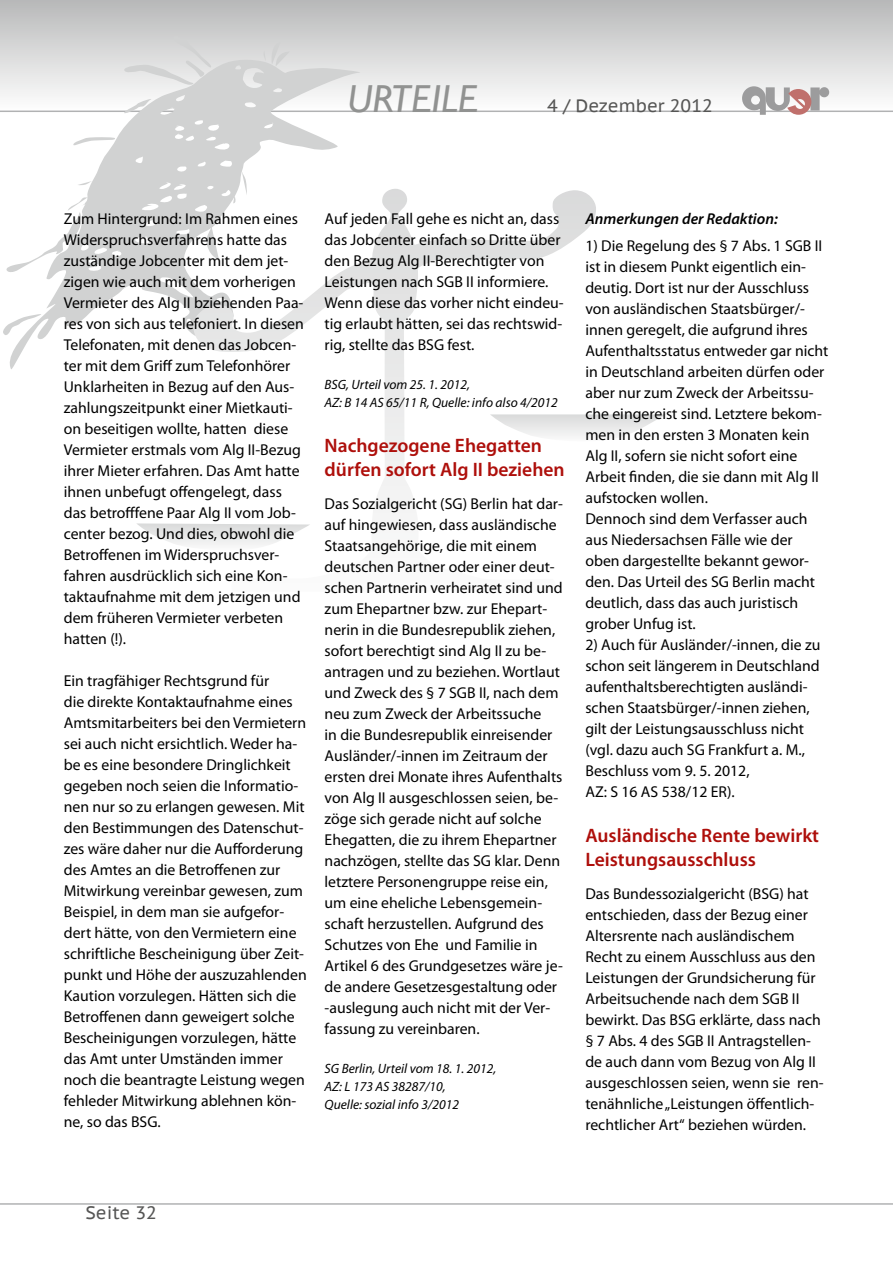
<style>
.page{position:relative;width:893px;height:1263px;background:#fff}
.page>*{position:absolute;margin:0;border:0;box-sizing:border-box;transform-origin:0 0}
.t1{font:italic 39px "Gill Sans";letter-spacing:.01em;color:#919291}
.t2{font:600 19.5px/23.4px "Myriad Pro";color:#ae0f0b}
.t3{font:18px "PT Sans Caption";color:#565655}
.t4{font:15.75px/21px "Myriad Pro";color:#000}
.t5{font:italic 600 15.75px "Myriad Pro";color:#000}
.t6{font:italic 13.5px/18px "Myriad Pro";color:#000}
</style>
<div class="page">
<hr style="left:0;top:1203px;width:893px;height:2px;background:#b1b2b3">
<div style="left:0;top:0;width:893px;height:112px;background:linear-gradient(to bottom,#b9baba,#fcfcfc)"></div>
<hr style="left:0;top:111px;width:893px;height:1px;background:#b1b2b3">
<svg style="left:0;top:34px;width:366px;height:335px"></svg>
<svg style="left:193px;top:189px;width:403px;height:324px"></svg>
<svg style="left:137px;top:523px;width:173px;height:22px"></svg>
<svg style="left:490px;top:414px;width:175px;height:27px"></svg>
<svg style="left:742px;top:86px;width:87px;height:29px"></svg>
<h1 class="t1" style="left:347px;top:76px;width:132px">URTEILE</h1>
<p class="t3" style="left:547px;top:94px;width:167px">4 / Dezember 2012</p>
<p class="t4" style="left:64px;top:208px;width:242px">Zum Hintergrund: Im Rahmen eines Widerspruchsverfahrens hatte das zuständige Jobcenter mit dem jet&shy;zigen wie auch mit dem vorherigen Vermieter des Alg II bziehenden Paa&shy;res von sich aus telefoniert. In diesen Telefonaten, mit denen das Jobcen&shy;ter mit dem Griff zum Telefonhörer Unklarheiten in Bezug auf den Aus&shy;zahlungszeitpunkt einer Mietkauti&shy;on beseitigen wollte, hatten diese Vermieter erstmals vom Alg II-Bezug ihrer Mieter erfahren. Das Amt hatte ihnen unbefugt offengelegt, dass das betrofffene Paar Alg II vom Job&shy;center bezog. Und dies, obwohl die Betroffenen im Widerspruchsver&shy;fahren ausdrücklich sich eine Kon&shy;taktaufnahme mit dem jetzigen und dem früheren Vermieter verbeten hatten (!).</p>
<p class="t4" style="left:64px;top:670px;width:244px">Ein tragfähiger Rechtsgrund für<br>die direkte Kontaktaufnahme eines Amtsmitarbeiters bei den Vermietern sei auch nicht ersichtlich. Weder ha&shy;be es eine besondere Dringlichkeit gegeben noch seien die Informatio&shy;nen nur so zu erlangen gewesen. Mit den Bestimmungen des Datenschut&shy;zes wäre daher nur die Aufforderung des Amtes an die Betroffenen zur Mitwirkung vereinbar gewesen, zum Beispiel, in dem man sie aufgefor&shy;dert hätte, von den Vermietern eine schriftliche Bescheinigung über Zeit&shy;punkt und Höhe der auszuzahlenden Kaution vorzulegen. Hätten sich die Betroffenen dann geweigert solche Bescheinigungen vorzulegen, hätte das Amt unter Umständen immer noch die beantragte Leistung wegen fehleder Mitwirkung ablehnen kön&shy;ne, so das BSG.</p>
<p class="t4" style="left:325px;top:208px;width:241px">Auf jeden Fall gehe es nicht an, dass das Jobcenter einfach so Dritte über den Bezug Alg II-Berechtigter von Leistungen nach SGB II informiere.<br>Wenn diese das vorher nicht eindeu&shy;tig erlaubt hätten, sei das rechtswid&shy;rig, stellte das BSG fest.</p>
<p class="t6" style="left:325px;top:376px;width:235px">BSG, Urteil vom 25. 1. 2012,<br>AZ: B 14 AS 65/11 R, Quelle: info also 4/2012</p>
<p class="t2" style="left:325px;top:433px;width:242px">Nachgezogene Ehegatten dürfen sofort Alg II beziehen</p>
<p class="t4" style="left:325px;top:493px;width:240px">Das Sozialgericht (SG) Berlin hat dar&shy;auf hingewiesen, dass ausländische Staatsangehörige, die mit einem deutschen Partner oder einer deut&shy;schen Partnerin verheiratet sind und zum Ehepartner bzw. zur Ehepart&shy;nerin in die Bundesrepublik ziehen, sofort berechtigt sind Alg II zu be&shy;antragen und zu beziehen. Wortlaut und Zweck des § 7 SGB II, nach dem neu zum Zweck der Arbeitssuche<br>in die Bundesrepublik einreisender Ausländer/-innen im Zeitraum der ersten drei Monate ihres Aufenthalts von Alg II ausgeschlossen seien, be&shy;zöge sich gerade nicht auf solche Ehegatten, die zu ihrem Ehepartner nachzögen, stellte das SG klar. Denn letztere Personengruppe reise ein, um eine eheliche Lebensgemein&shy;schaft herzustellen. Aufgrund des Schutzes von Ehe und Familie in Artikel 6 des Grundgesetzes wäre je&shy;de andere Gesetzesgestaltung oder -auslegung auch nicht mit der Ver&shy;fassung zu vereinbaren.</p>
<p class="t6" style="left:325px;top:1059px;width:173px">SG Berlin, Urteil vom 18. 1. 2012,<br>AZ: L 173 AS 38287/10,<br>Quelle: sozial info 3/2012</p>
<p class="t5" style="left:585px;top:209px;width:194px">Anmerkungen der Redaktion:</p>
<p class="t4" style="left:585px;top:235px;width:245px">1) Die Regelung des § 7 Abs. 1 SGB II ist in diesem Punkt eigentlich ein&shy;deutig. Dort ist nur der Ausschluss von ausländischen Staatsbürger/- innen geregelt, die aufgrund ihres Aufenthaltsstatus entweder gar nicht in Deutschland arbeiten dürfen oder aber nur zum Zweck der Arbeitssu&shy;che eingereist sind. Letztere bekom&shy;men in den ersten 3 Monaten kein Alg II, sofern sie nicht sofort eine Arbeit finden, die sie dann mit Alg II aufstocken wollen.<br>Dennoch sind dem Verfasser auch aus Niedersachsen Fälle wie der oben dargestellte bekannt gewor&shy;den. Das Urteil des SG Berlin macht deutlich, dass das auch juristisch grober Unfug ist.</p>
<p class="t4" style="left:585px;top:634px;width:237px">2) Auch für Ausländer/-innen, die zu schon seit längerem in Deutschland aufenthaltsberechtigten ausländi&shy;schen Staatsbürger/-innen ziehen, gilt der Leistungsausschluss nicht (vgl. dazu auch SG Frankfurt a. M.,<br>Beschluss vom 9. 5. 2012,<br>AZ: S 16 AS 538/12 ER).</p>
<p class="t2" style="left:585px;top:823px;width:235px">Ausländische Rente bewirkt<br>Leistungsausschluss</p>
<p class="t4" style="left:585px;top:883px;width:240px">Das Bundessozialgericht (BSG) hat entschieden, dass der Bezug einer Altersrente nach ausländischem Recht zu einem Ausschluss aus den Leistungen der Grundsicherung für Arbeitsuchende nach dem SGB II bewirkt. Das BSG erklärte, dass nach § 7 Abs. 4 des SGB II Antragstellen&shy;de auch dann vom Bezug von Alg II ausgeschlossen seien, wenn sie ren&shy;tenähnliche „Leistungen öffentlich&shy;rechtlicher Art“ beziehen würden.</p>
<p class="t3" style="left:86px;top:1201px;width:73px">Seite 32</p>
</div>
